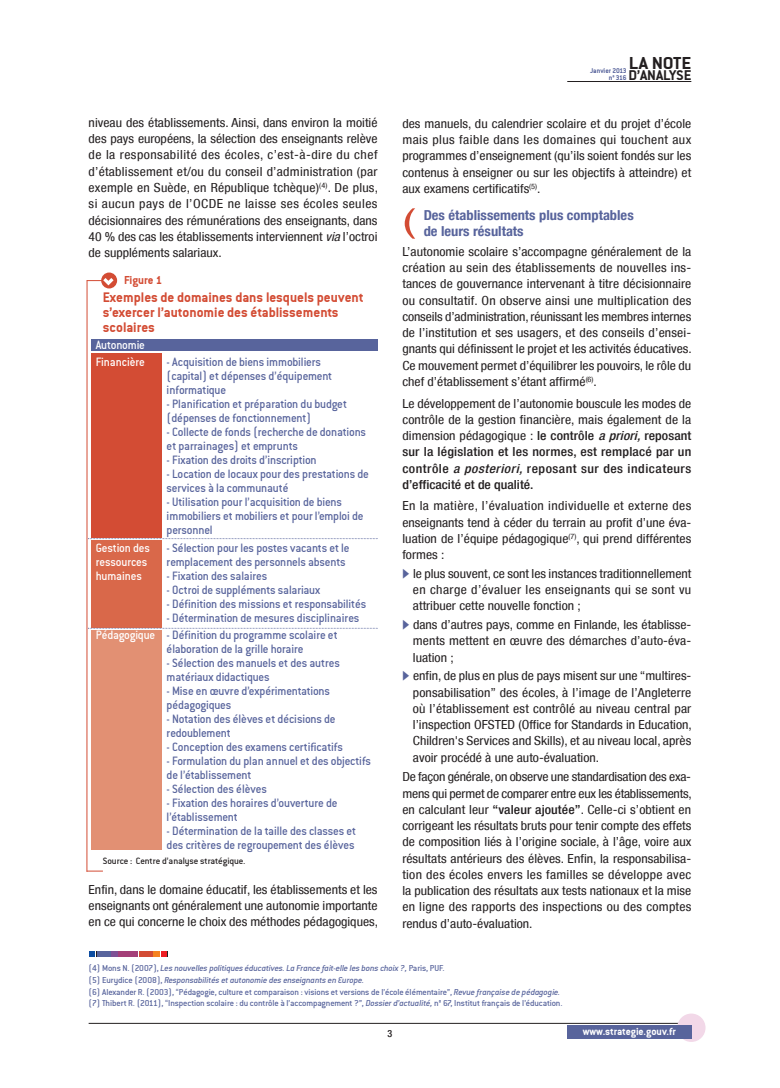
<style>
.page{position:relative;width:780px;height:1088px;background:#fff}
.page>*{position:absolute;margin:0;border:0;box-sizing:border-box;transform-origin:0 0}
.t1{font:condensed 33.75px "Helvetica Neue LT";color:#d34c34;scale:1.6 1}
.t2{font:18.75px "Conduit ITCTT Bold";letter-spacing:-.005em;color:#231f20;scale:1.1 1}
.t3{font:15.25px "Conduit ITCTT Bold";letter-spacing:-.01em;color:#231f20;scale:1.05 1}
.t4{font:15px/15px "Conduit ITCTT Bold";color:#d34c34}
.t5{font:700 condensed 13.75px/16.2px "Helvetica Neue LT";color:#58649c;scale:1.05 1}
.t6{font:13.12px/14px "Conduit Md ITCTT Medium";letter-spacing:-.015em;color:#58649c;scale:.95 1}
.t7{font:13.12px/17.5px "Conduit Md ITCTT Medium";letter-spacing:-.01em;color:#fff;scale:.95 1}
.t8{font:condensed 12.5px/16.2px "Helvetica Neue LT";color:#231f20;text-align:justify;scale:1.1 1}
.t9{font:500 condensed 12.5px/16.2px "Helvetica Neue LT";letter-spacing:.035em;color:#231f20;text-align:justify;scale:1.1 1}
.t10{font:12.5px "Conduit ITCTT Bold";color:#d34c34}
.t11{font:11.25px "Conduit ITCTT Bold";color:#fff}
.t12{font:10px "Conduit Md ITCTT Medium";letter-spacing:-.01em;color:#231f20}
.t13{font:500 condensed 10px "Helvetica Neue LT";color:#231f20}
.t14{font:9.38px/11.9px "Conduit Md ITCTT Medium";letter-spacing:-.015em;color:#58649c}
.t15{font:7.5px/6.9px "Conduit ITCTT Bold";letter-spacing:-.035em;color:#58649c;text-align:right}
.s1{font-style:italic}
.s2{color:#fff}
.s3{font-weight:400}
.s4{font-family:"European Pi Three";font-stretch:normal;color:#58649c}
.s5{font-weight:500}
</style>
<div class="page">
<div style="left:91px;top:339px;width:286px;height:12px;background:#58649c"></div>
<div style="left:91px;top:353px;width:71px;height:184px;background:#d34c34"></div>
<div style="left:91px;top:540px;width:71px;height:87px;background:#d9684a"></div>
<div style="left:91px;top:630px;width:71px;height:220px;background:#e29073"></div>
<hr style="left:89px;top:1023px;width:602px;height:1px;background:#231f20">
<hr style="left:567px;top:81px;width:124px;height:1px;background:#231f20">
<div style="left:677px;top:1013px;width:28px;height:29px;background:#f2d8e8;border-radius:50%"></div>
<div style="left:567px;top:1025px;width:124px;height:14px;background:#58649c"></div>
<svg style="left:89px;top:951px;width:8px;height:6px"></svg>
<svg style="left:161px;top:951px;width:7px;height:6px"></svg>
<div style="left:97px;top:951px;width:13px;height:6px;background:#58649c"></div>
<div style="left:111px;top:951px;width:7px;height:6px;background:#7e5195"></div>
<div style="left:119px;top:951px;width:19px;height:6px;background:#a43f78"></div>
<div style="left:139px;top:951px;width:13px;height:6px;background:#d34c34"></div>
<div style="left:153px;top:951px;width:7px;height:6px;background:#f58220"></div>
<svg style="left:87px;top:871px;width:16px;height:1px"></svg>
<hr style="left:86px;top:280px;width:1px;height:592px;background:#d34c34">
<svg style="left:101px;top:272px;width:16px;height:16px"></svg>
<svg style="left:87px;top:278px;width:27px;height:7px"></svg>
<svg style="left:88px;top:628px;width:290px;height:1px"></svg>
<svg style="left:88px;top:538px;width:290px;height:1px"></svg>
<p class="t8" style="left:89px;top:114px;width:264px">niveau des établissements. Ainsi, dans environ la moitié des pays européens, la sélection des enseignants relève de la responsabilité des écoles, c’est-à-dire du chef d’établissement et/ou du conseil d’administration (par exemple en Suède, en République tchèque)<sup>(4)</sup>. De plus, si aucun pays de l’OCDE ne laisse ses écoles seules décisionnaires des rémunérations des enseignants, dans 40 % des cas les établissements interviennent <span class="s1">via</span> l’octroi de suppléments salariaux.</p>
<p class="t10" style="left:124px;top:273px;width:40px">Figure 1</p>
<p class="t4" style="left:103px;top:289px;width:262px">exemples de domaines dans lesquels peuvent s’exercer l’autonomie des établissements scolaires</p>
<p class="t7" style="left:96px;top:336px;width:53px">Autonomie<br>Financière</p>
<p class="t6" style="left:167px;top:355px;width:176px">- Acquisition de biens immobiliers (capital) et dépenses d’équipement informatique</p>
<p class="t6" style="left:167px;top:397px;width:191px">- Planification et préparation du budget (dépenses de fonctionnement)</p>
<p class="t6" style="left:167px;top:425px;width:211px">- Collecte de fonds (recherche de donations et parrainages) et emprunts</p>
<p class="t6" style="left:167px;top:453px;width:159px">- Fixation des droits d’inscription</p>
<p class="t6" style="left:167px;top:467px;width:214px">- Location de locaux pour des prestations de services à la communauté</p>
<p class="t6" style="left:167px;top:495px;width:209px">- Utilisation pour l’acquisition de biens immobiliers et mobiliers et pour l’emploi de personnel</p>
<p class="t7" style="left:96px;top:539px;width:59px">Gestion des</p>
<p class="t6" style="left:167px;top:540px;width:194px">- Sélection pour les postes vacants et le</p>
<p class="t7" style="left:96px;top:553px;width:56px">ressources</p>
<p class="t6" style="left:167px;top:554px;width:190px">remplacement des personnels absents</p>
<p class="t7" style="left:96px;top:567px;width:50px">humaines</p>
<p class="t6" style="left:167px;top:568px;width:108px">- Fixation des salaires</p>
<p class="t6" style="left:167px;top:582px;width:163px">- Octroi de suppléments salariaux</p>
<p class="t6" style="left:167px;top:596px;width:212px">- Définition des missions et responsabilités</p>
<p class="t6" style="left:96px;top:609px;width:279px;line-height:17.5px;text-indent:71px">- Détermination de mesures disciplinaires<br><span class="s2">Pédagogique</span> - Définition du programme scolaire et</p>
<p class="t6" style="left:167px;top:642px;width:146px">élaboration de la grille horaire</p>
<p class="t6" style="left:167px;top:656px;width:184px">- Sélection des manuels et des autres matériaux didactiques</p>
<p class="t6" style="left:167px;top:684px;width:173px">- Mise en œuvre d’expérimentations pédagogiques</p>
<p class="t6" style="left:167px;top:712px;width:179px">- Notation des élèves et décisions de redoublement</p>
<p class="t6" style="left:167px;top:740px;width:187px">- Conception des examens certificatifs</p>
<p class="t6" style="left:167px;top:754px;width:217px">- Formulation du plan annuel et des objectifs de l’établissement</p>
<p class="t6" style="left:167px;top:782px;width:107px">- Sélection des élèves</p>
<p class="t6" style="left:167px;top:796px;width:181px">- Fixation des horaires d’ouverture de l’établissement</p>
<p class="t6" style="left:167px;top:824px;width:201px">- Détermination de la taille des classes et des critères de regroupement des élèves</p>
<p class="t12" style="left:103px;top:854px;width:144px">Source : Centre d’analyse stratégique.</p>
<p class="t8" style="left:89px;top:881px;width:264px">Enfin, dans le domaine éducatif, les établissements et les enseignants ont généralement une autonomie importante en ce qui concerne le choix des méthodes pédagogiques,</p>
<h2 class="t2" style="left:628px;top:52px;width:58px">LA note</h2>
<p class="t3" style="left:628px;top:66px;width:61px">d’AnALyse</p>
<p class="t15" style="left:590px;top:67px;width:38px">Janvier 2013 n° 316</p>
<p class="t8" style="left:402px;top:115px;width:264px">des manuels, du calendrier scolaire et du projet d’école mais plus faible dans les domaines qui touchent aux programmes d’enseignement (qu’ils soient fondés sur les contenus à enseigner ou sur les objectifs à atteindre) et aux examens certificatifs<sup>(5)</sup>.</p>
<p class="t5" style="left:423px;top:207px;width:201px">des établissements plus comptables de leurs résultats</p>
<p class="t8" style="left:402px;top:243px;width:264px">L’autonomie scolaire s’accompagne généralement de la création au sein des établissements de nouvelles ins&shy;tances de gouvernance intervenant à titre décisionnaire ou consultatif. On observe ainsi une multiplication des conseils d’administration,réunissant les membres internes de l’institution et ses usagers, et des conseils d’ensei&shy;gnants qui définissent le projet et les activités éducatives.<br>Ce mouvement permet d’équilibrer les pouvoirs, le rôle du chef d’établissement s’étant affirmé<sup>(6)</sup>.</p>
<p class="t9" style="left:402px;top:395px;width:264px"><span class="s3">Le développement de l’autonomie bouscule les modes de contrôle de la gestion financière, mais également de la dimension pédagogique :</span> le contrôle <span class="s1">a priori,</span> reposant sur la législation et les normes, est remplacé par un contrôle <span class="s1">a posteriori,</span> reposant sur des indicateurs d’efficacité et de qualité.</p>
<p class="t8" style="left:402px;top:498px;width:264px">En la matière, l’évaluation individuelle et externe des enseignants tend à céder du terrain au profit d’une éva&shy;luation de l’équipe pédagogique<sup>(7)</sup>, qui prend différentes formes :</p>
<p class="t8" style="left:413px;top:565px;width:255px;text-indent:-10px"><span class="s4">b</span> le plus souvent, ce sont les instances traditionnellement en charge d’évaluer les enseignants qui se sont vu attribuer cette nouvelle fonction ;</p>
<p class="t8" style="left:413px;top:616px;width:255px;text-indent:-10px"><span class="s4">b</span> dans d’autres pays, comme en Finlande, les établisse&shy;ments mettent en œuvre des démarches d’auto-éva&shy;luation ;</p>
<p class="t8" style="left:413px;top:668px;width:255px;text-indent:-10px"><span class="s4">b</span> enfin, de plus en plus de pays misent sur une “multires&shy;ponsabilisation” des écoles, à l’image de l’Angleterre où l’établissement est contrôlé au niveau central par l’inspection OFSTED (Office for Standards in Education, Children's Services and Skills), et au niveau local, après avoir procédé à une auto-évaluation.</p>
<p class="t8" style="left:402px;top:769px;width:264px">De façon générale, on observe une standardisation des exa&shy;mens qui permet de comparer entre eux les établissements, en calculant leur <span class="s5">“valeur ajoutée”</span>. Celle-ci s’obtient en corrigeant les résultats bruts pour tenir compte des effets de composition liés à l’origine sociale, à l’âge, voire aux résultats antérieurs des élèves. Enfin, la responsabilisa&shy;tion des écoles envers les familles se développe avec la publication des résultats aux tests nationaux et la mise en ligne des rapports des inspections ou des comptes rendus d’auto-évaluation.</p>
<h1 class="t1" style="left:402px;top:201px;width:10px">(</h1>
<p class="t14" style="left:89px;top:962px;width:475px">(4) Mons N. (2007), <span class="s1">Les nouvelles politiques éducatives. La France fait-elle les bons choix ?,</span> Paris, PUF.<br>(5) Eurydice (2008), <span class="s1">Responsabilités et autonomie des enseignants en Europe.<br></span>(6) Alexander R. (2003), “Pédagogie, culture et comparaison : visions et versions de l’école élémentaire”, <span class="s1">Revue française de pédagogie. </span>(7) Thibert R. (2011), “Inspection scolaire : du contrôle à l’accompagnement ?”, <span class="s1">Dossier d’actualité,</span> n° 67, Institut français de l’éducation.</p>
<p class="t13" style="left:387px;top:1028px;width:6px">3</p>
<p class="t11" style="left:582px;top:1025px;width:94px">www.strategie.gouv.fr</p>
</div>
